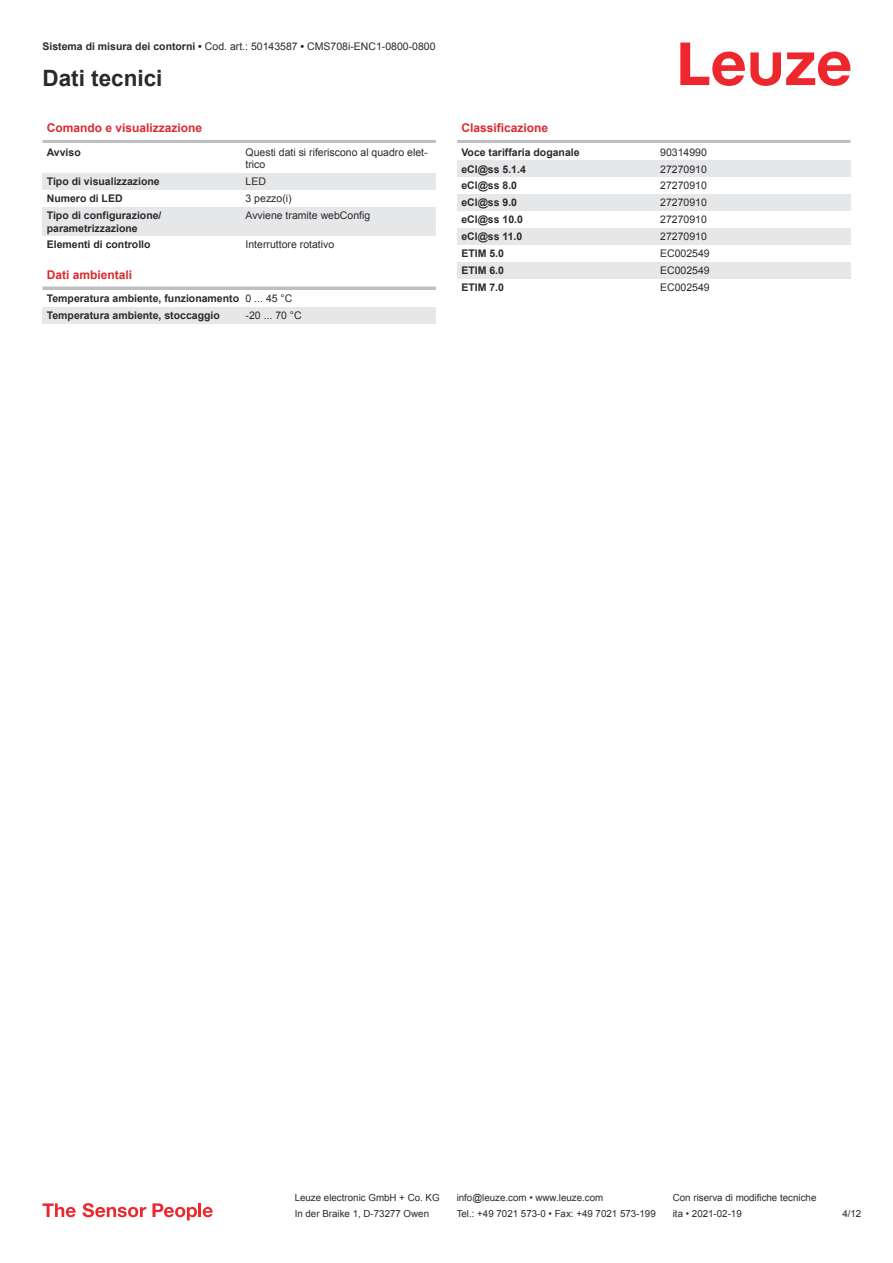
<style>
.page{position:relative;width:893px;height:1263px;background:#fff}
.page>*{position:absolute;margin:0;border:0;box-sizing:border-box;transform-origin:0 0}
.t1{font:700 22.5px "Arial";color:#2b292a}
.t2{font:700 12px "Arial";color:#db2a30}
.t3{font:700 10.5px/12.6px "Arial";color:#2b292a}
.t4{font:10.5px/12.6px "Arial";color:#2b292a}
.t5{font:9.75px "Arial";color:#2b292a}
.s1{font-weight:700}
.s2{font-weight:400}
</style>
<div class="page">
<svg style="left:680px;top:43px;width:170px;height:43px"></svg>
<div style="left:242px;top:224px;width:194px;height:12px;background:#e6e7e9"></div>
<hr style="left:43px;top:140px;width:393px;height:3px;background:#bdbfc1">
<div style="left:43px;top:173px;width:199px;height:17px;background:#e6e7e9"></div>
<div style="left:242px;top:173px;width:194px;height:17px;background:#e6e7e9"></div>
<div style="left:43px;top:207px;width:199px;height:29px;background:#e6e7e9"></div>
<div style="left:242px;top:207px;width:194px;height:17px;background:#e6e7e9"></div>
<svg style="left:43px;top:286px;width:393px;height:4px;background:#c4c6c8"></svg>
<div style="left:43px;top:307px;width:199px;height:17px;background:#e6e7e9"></div>
<div style="left:242px;top:307px;width:194px;height:17px;background:#e6e7e9"></div>
<hr style="left:457px;top:140px;width:393px;height:3px;background:#bdbfc1">
<div style="left:457px;top:160px;width:200px;height:17px;background:#e6e7e9"></div>
<div style="left:657px;top:160px;width:193px;height:17px;background:#e6e7e9"></div>
<div style="left:457px;top:194px;width:200px;height:17px;background:#e6e7e9"></div>
<div style="left:657px;top:194px;width:193px;height:17px;background:#e6e7e9"></div>
<div style="left:457px;top:228px;width:200px;height:17px;background:#e6e7e9"></div>
<div style="left:657px;top:228px;width:193px;height:17px;background:#e6e7e9"></div>
<div style="left:457px;top:262px;width:200px;height:17px;background:#e6e7e9"></div>
<div style="left:657px;top:262px;width:193px;height:17px;background:#e6e7e9"></div>
<svg style="left:43px;top:1203px;width:33px;height:14px"></svg>
<svg style="left:83px;top:1203px;width:63px;height:14px"></svg>
<svg style="left:153px;top:1203px;width:44px;height:17px"></svg>
<hr style="left:198px;top:1203px;width:3px;height:14px;background:#ed272d">
<svg style="left:203px;top:1207px;width:10px;height:10px"></svg>
<p class="t4" style="left:43px;top:41px;width:395px"><span class="s1">Sistema di misura dei contorni •</span> Cod. art.: 50143587 <span class="s1">•</span> CMS708i-ENC1-0800-0800</p>
<h1 class="t1" style="left:43px;top:70px;width:122px">Dati tecnici</h1>
<p class="t2" style="left:47px;top:123px;width:157px">Comando e visualizzazione</p>
<p class="t3" style="left:47px;top:147px;width:36px">Avviso</p>
<p class="t4" style="left:246px;top:147px;width:184px">Questi dati si riferiscono al quadro elet&shy;trico</p>
<p class="t3" style="left:47px;top:176px;width:115px">Tipo di visualizzazione</p>
<p class="t4" style="left:246px;top:176px;width:22px">LED</p>
<p class="t3" style="left:47px;top:193px;width:77px">Numero di LED</p>
<p class="t4" style="left:246px;top:193px;width:48px">3 pezzo(i)</p>
<p class="t3" style="left:47px;top:210px;width:116px">Tipo di configurazione/ parametrizzazione</p>
<p class="t4" style="left:246px;top:210px;width:126px">Avviene tramite webConfig</p>
<p class="t3" style="left:47px;top:239px;width:105px">Elementi di controllo</p>
<p class="t4" style="left:246px;top:239px;width:90px">Interruttore rotativo</p>
<p class="t2" style="left:47px;top:270px;width:87px">Dati ambientali</p>
<p class="t3" style="left:47px;top:291px;width:247px;line-height:17px">Temperatura ambiente, funzionamento <span class="s2">0 ... 45 °C<br></span>Temperatura ambiente, stoccaggio</p>
<p class="t4" style="left:246px;top:310px;width:58px">-20 ... 70 °C</p>
<p class="t2" style="left:461px;top:123px;width:88px">Classificazione</p>
<p class="t3" style="left:461px;top:147px;width:120px">Voce tariffaria doganale</p>
<p class="t4" style="left:660px;top:147px;width:48px">90314990</p>
<p class="t3" style="left:461px;top:164px;width:66px">eCl@ss 5.1.4</p>
<p class="t4" style="left:660px;top:164px;width:48px">27270910</p>
<p class="t3" style="left:461px;top:180px;width:57px">eCl@ss 8.0</p>
<p class="t4" style="left:660px;top:180px;width:48px">27270910</p>
<p class="t3" style="left:461px;top:197px;width:57px">eCl@ss 9.0</p>
<p class="t4" style="left:660px;top:197px;width:48px">27270910</p>
<p class="t3" style="left:461px;top:214px;width:63px">eCl@ss 10.0</p>
<p class="t4" style="left:660px;top:214px;width:48px">27270910</p>
<p class="t3" style="left:461px;top:231px;width:63px">eCl@ss 11.0</p>
<p class="t4" style="left:660px;top:231px;width:48px">27270910</p>
<p class="t3" style="left:461px;top:248px;width:44px">ETIM 5.0</p>
<p class="t4" style="left:660px;top:248px;width:51px">EC002549</p>
<p class="t3" style="left:461px;top:265px;width:44px">ETIM 6.0</p>
<p class="t4" style="left:660px;top:265px;width:51px">EC002549</p>
<p class="t3" style="left:461px;top:282px;width:44px">ETIM 7.0</p>
<p class="t4" style="left:660px;top:282px;width:51px">EC002549</p>
<p class="t5" style="left:295px;top:1194px;width:146px">Leuze electronic GmbH + Co. KG</p>
<p class="t5" style="left:457px;top:1194px;width:148px">info@leuze.com • www.leuze.com</p>
<p class="t5" style="left:673px;top:1194px;width:145px">Con riserva di modifiche tecniche</p>
<p class="t5" style="left:295px;top:1210px;width:136px">In der Braike 1, D-73277 Owen</p>
<p class="t5" style="left:457px;top:1210px;width:201px">Tel.: +49 7021 573-0 • Fax: +49 7021 573-199</p>
<p class="t5" style="left:673px;top:1210px;width:70px">ita • 2021-02-19</p>
<p class="t5" style="left:842px;top:1210px;width:20px">4 /12</p>
</div>
